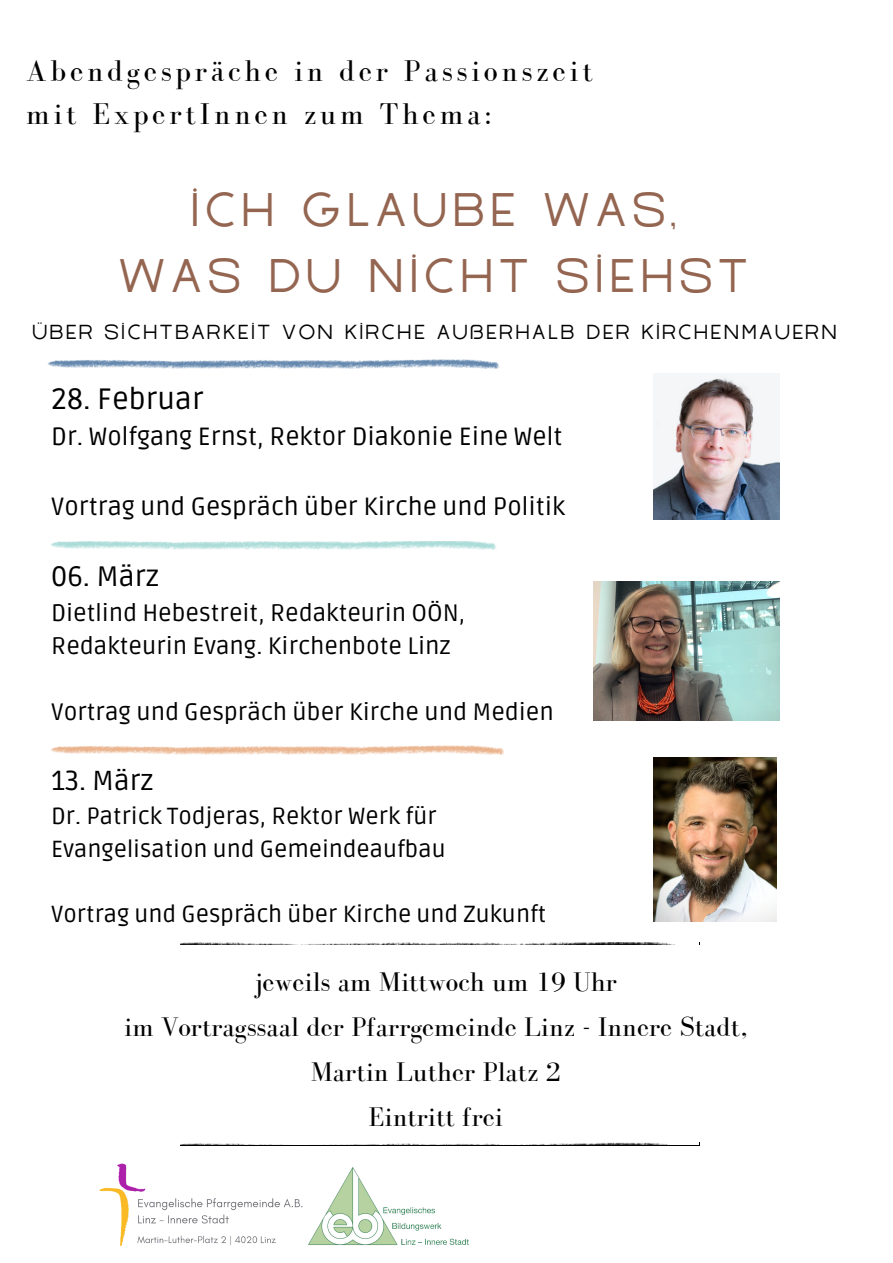
<style>
.page{position:relative;width:893px;height:1263px;background:#fff}
.page>*{position:absolute;margin:0;border:0;box-sizing:border-box;transform-origin:0 0}
.t1{font:700 47.25px/65.9px "Filena";letter-spacing:.12em;color:#946550;text-align:center}
.t2{font:30.9px/43px "Bodoni FLF";letter-spacing:.12em;color:#000}
.t3{font:29.55px "Ruda";color:#000}
.t4{font:28.2px "Ruda";color:#000}
.t5{font:27.75px/45px "Bodoni FLF";color:#000;text-align:center}
.t6{font:27.53px "Ruda";color:#000}
.t7{font:24.97px "Ruda";color:#000}
.t8{font:23.85px/33.1px "Ruda";color:#000}
.t9{font:23.33px/32.5px "Ruda";color:#000}
.t10{font:700 20.4px "Filena";letter-spacing:.12em;color:#000}
</style>
<div class="page">
<img style="left:653px;top:757px;width:123px;height:164px">
<img style="left:653px;top:374px;width:126px;height:145px">
<hr style="left:180px;top:942px;width:519px;height:2px;background:#000">
<svg style="left:51px;top:745px;width:453px;height:10px"></svg>
<svg style="left:51px;top:541px;width:445px;height:9px"></svg>
<svg style="left:48px;top:359px;width:451px;height:10px"></svg>
<img style="left:593px;top:581px;width:186px;height:139px">
<hr style="left:180px;top:1142px;width:519px;height:3px;background:#000">
<img style="left:100px;top:1163px;width:203px;height:83px">
<img style="left:308px;top:1167px;width:161px;height:78px">
<p class="t2" style="left:26px;top:49px;width:568px">Abendgespräche in der Passionszeit mit ExpertInnen zum Thema:</p>
<h5 class="t1" style="left:118px;top:181px;width:631px">ICH GLAUBE WAS,<br>WAS DU NICHT SIEHST</h5>
<h5 class="t10" style="left:32px;top:325px;width:806px">ÜBER SICHTBARKEIT VON KIRCHE AUßERHALB DER KIRCHENMAUERN</h5>
<h4 class="t3" style="left:51px;top:381px;width:154px">28. Februar</h4>
<h4 class="t7" style="left:51px;top:422px;width:513px">Dr. Wolfgang Ernst, Rektor Diakonie Eine Welt</h4>
<p class="t7" style="left:51px;top:492px;width:515px">Vortrag und Gespräch über Kirche und Politik</p>
<h5 class="t4" style="left:51px;top:559px;width:109px">06. März</h5>
<h5 class="t8" style="left:51px;top:597px;width:415px">Dietlind Hebestreit, Redakteurin OÖN,<br>Redakteurin Evang. Kirchenbote Linz</h5>
<h5 class="t8" style="left:51px;top:696px;width:504px">Vortrag und Gespräch über Kirche und Medien</h5>
<p class="t6" style="left:51px;top:764px;width:104px">13. März</p>
<p class="t9" style="left:51px;top:800px;width:396px">Dr. Patrick Todjeras, Rektor Werk für<br>Evangelisation und Gemeindeaufbau</p>
<p class="t9" style="left:51px;top:898px;width:497px">Vortrag und Gespräch über Kirche und Zukunft</p>
<p class="t5" style="left:124px;top:959px;width:625px">jeweils am Mittwoch um 19 Uhr<br>im Vortragssaal der Pfarrgemeinde Linz - Innere Stadt,<br>Martin Luther Platz 2<br>Eintritt frei</p>
</div>
